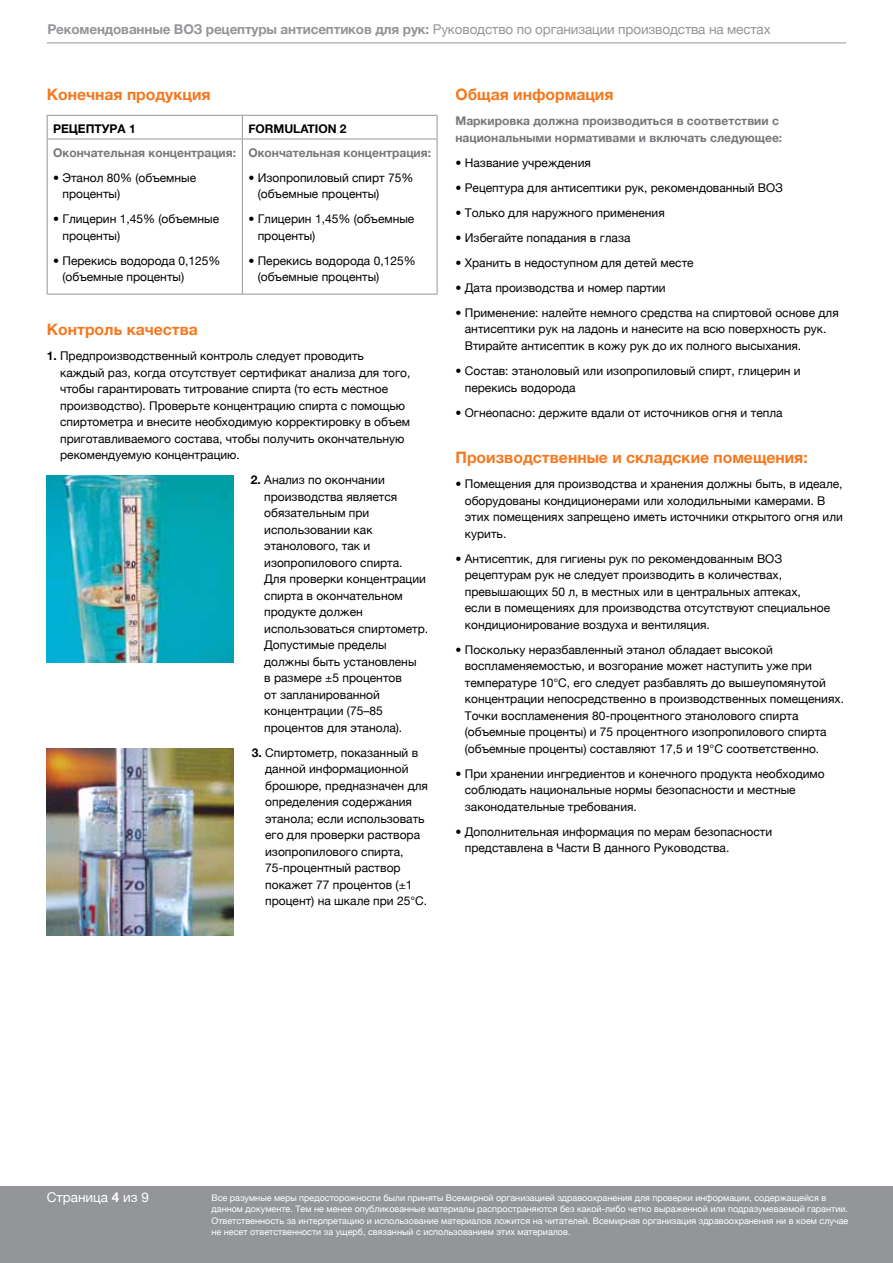
<style>
.page{position:relative;width:893px;height:1263px;background:#fff}
.page>*{position:absolute;margin:0;border:0;box-sizing:border-box;transform-origin:0 0}
.t1{font:700 15.75px "Helvetica Neue";color:#f47920}
.t2{font:700 13.5px "Helvetica Neue";letter-spacing:-.01em;color:#939598}
.t3{font:13.5px "Helvetica Neue";color:#fff}
.t4{font:12px/16.5px "Helvetica Neue";color:#000}
.t5{font:700 12px/16.5px "Helvetica Neue";color:#77787b}
.t6{font:700 12px "Helvetica Neue";color:#000}
.t7{font:9px/11.2px "Helvetica Neue";color:#fff}
.s1{font-weight:400}
.s2{font-weight:700}
</style>
<div class="page">
<hr style="left:47px;top:43px;width:799px;height:1px;background:#939598">
<div style="left:0;top:1186px;width:893px;height:77px;background:#939598"></div>
<hr style="left:47px;top:115px;width:195px;height:1px;background:#939598">
<svg style="left:47px;top:116px;width:1px;height:23px"></svg>
<hr style="left:242px;top:115px;width:195px;height:1px;background:#939598">
<svg style="left:242px;top:116px;width:1px;height:23px"></svg>
<svg style="left:437px;top:116px;width:1px;height:23px"></svg>
<hr style="left:47px;top:139px;width:195px;height:1px;background:#939598">
<hr style="left:47px;top:139px;width:1px;height:155px;background:#939598">
<hr style="left:242px;top:139px;width:195px;height:1px;background:#939598">
<hr style="left:242px;top:139px;width:1px;height:155px;background:#939598">
<hr style="left:437px;top:139px;width:1px;height:155px;background:#939598">
<hr style="left:47px;top:294px;width:195px;height:1px;background:#939598">
<hr style="left:242px;top:294px;width:195px;height:1px;background:#939598">
<img style="left:47px;top:476px;width:187px;height:187px">
<img style="left:47px;top:748px;width:187px;height:187px">
<p class="t2" style="left:47px;top:21px;width:725px">Рекомендованные ВОЗ рецептуры антисептиков для рук: <span class="s1">Руководство по организации производства на местах</span></p>
<h1 class="t1" style="left:47px;top:85px;width:165px">Конечная продукция</h1>
<p class="t6" style="left:53px;top:121px;width:84px">РЕЦЕПТУРА 1</p>
<p class="t6" style="left:248px;top:121px;width:100px">FORMULATION 2</p>
<p class="t5" style="left:53px;top:144px;width:184px">Окончательная концентрация:</p>
<p class="t4" style="left:62px;top:169px;width:135px;text-indent:-9px">• Этанол 80% (объемные проценты)</p>
<p class="t4" style="left:62px;top:211px;width:158px;text-indent:-9px">• Глицерин 1,45% (объемные проценты)</p>
<p class="t4" style="left:62px;top:252px;width:160px;text-indent:-9px">• Перекись водорода 0,125% (объемные проценты)</p>
<p class="t5" style="left:248px;top:144px;width:184px">Окончательная концентрация:</p>
<p class="t4" style="left:258px;top:169px;width:157px;text-indent:-9px">• Изопропиловый спирт 75% (объемные проценты)</p>
<p class="t4" style="left:258px;top:211px;width:158px;text-indent:-9px">• Глицерин 1,45% (объемные проценты)</p>
<p class="t4" style="left:258px;top:252px;width:160px;text-indent:-9px">• Перекись водорода 0,125% (объемные проценты)</p>
<h1 class="t1" style="left:47px;top:320px;width:153px">Контроль качества</h1>
<p class="t4" style="left:60px;top:347px;width:352px;text-indent:-13px"><span class="s2">1.</span> Предпроизводственный контроль следует проводить каждый раз, когда отсутствует сертификат анализа для того, чтобы гарантировать титрование спирта (то есть местное производство). Проверьте концентрацию спирта с помощью спиртометра и внесите необходимую корректировку в объем приготавливаемого состава, чтобы получить окончательную рекомендуемую концентрацию.</p>
<p class="t4" style="left:264px;top:471px;width:166px;text-indent:-13px"><span class="s2">2.</span> Анализ по окончании производства является обязательным при использовании как этанолового, так и изопропилового спирта.<br>Для проверки концентрации спирта в окончательном продукте должен использоваться спиртометр.<br>Допустимые пределы должны быть установлены<br>в размере ±5 процентов<br>от запланированной концентрации (75–85 процентов для этанола).</p>
<p class="t4" style="left:265px;top:744px;width:164px;text-indent:-13px"><span class="s2">3.</span> Спиртометр, показанный в данной информационной брошюре, предназначен для определения содержания этанола; если использовать его для проверки раствора изопропилового спирта,<br>75-процентный раствор покажет 77 процентов (±1 процент) на шкале при 25°С.</p>
<h1 class="t1" style="left:455px;top:85px;width:160px">Общая информация</h1>
<p class="t5" style="left:455px;top:113px;width:328px">Маркировка должна производиться в соответствии с национальными нормативами и включать следующее:</p>
<p class="t4" style="left:455px;top:154px;width:137px">• Название учреждения</p>
<p class="t4" style="left:455px;top:179px;width:329px">• Рецептура для антисептики рук, рекомендованный ВОЗ</p>
<p class="t4" style="left:455px;top:204px;width:211px">• Только для наружного применения</p>
<p class="t4" style="left:455px;top:229px;width:177px">• Избегайте попадания в глаза</p>
<p class="t4" style="left:455px;top:254px;width:240px">• Хранить в недоступном для детей месте</p>
<p class="t4" style="left:455px;top:279px;width:212px">• Дата производства и номер партии</p>
<p class="t4" style="left:465px;top:304px;width:375px;text-indent:-9px">• Применение: налейте немного средства на спиртовой основе для антисептики рук на ладонь и нанесите на всю поверхность рук.<br>Втирайте антисептик в кожу рук до их полного высыхания.</p>
<p class="t4" style="left:465px;top:362px;width:337px;text-indent:-9px">• Состав: этаноловый или изопропиловый спирт, глицерин и перекись водорода</p>
<p class="t4" style="left:455px;top:404px;width:329px">• Огнеопасно: держите вдали от источников огня и тепла</p>
<h1 class="t1" style="left:455px;top:448px;width:354px">Производственные и складские помещения:</h1>
<p class="t4" style="left:465px;top:475px;width:380px;text-indent:-9px">• Помещения для производства и хранения должны быть, в идеале, оборудованы кондиционерами или холодильными камерами. В этих помещениях запрещено иметь источники открытого огня или курить.</p>
<p class="t4" style="left:465px;top:550px;width:367px;text-indent:-9px">• Антисептик, для гигиены рук по рекомендованным ВОЗ рецептурам рук не следует производить в количествах, превышающих 50 л, в местных или в центральных аптеках, если в помещениях для производства отсутствуют специальное кондиционирование воздуха и вентиляция.</p>
<p class="t4" style="left:465px;top:641px;width:381px;text-indent:-9px">• Поскольку неразбавленный этанол обладает высокой воспламеняемостью, и возгорание может наступить уже при температуре 10°С, его следует разбавлять до вышеупомянутой концентрации непосредственно в производственных помещениях.<br>Точки воспламенения 80-процентного этанолового спирта (объемные проценты) и 75 процентного изопропилового спирта (объемные проценты) составляют 17,5 и 19°С соответственно.</p>
<p class="t4" style="left:465px;top:765px;width:361px;text-indent:-9px">• При хранении ингредиентов и конечного продукта необходимо соблюдать национальные нормы безопасности и местные законодательные требования.</p>
<p class="t4" style="left:465px;top:823px;width:309px;text-indent:-9px">• Дополнительная информация по мерам безопасности представлена в Части В данного Руководства.</p>
<p class="t3" style="left:47px;top:1189px;width:104px">Страница <span class="s2">4</span> из 9</p>
<p class="t7" style="left:212px;top:1192px;width:638px">Все разумные меры предосторожности были приняты Всемирной организацией здравоохранения для проверки информации, содержащейся в данном документе. Тем не менее опубликованные материалы распространяются без какой-либо четко выраженной или подразумеваемой гарантии.<br>Ответственность за интерпретацию и использование материалов ложится на читателей. Всемирная организация здравоохранения ни в коем случае не несет ответственности за ущерб, связанный с использованием этих материалов.</p>
</div>
